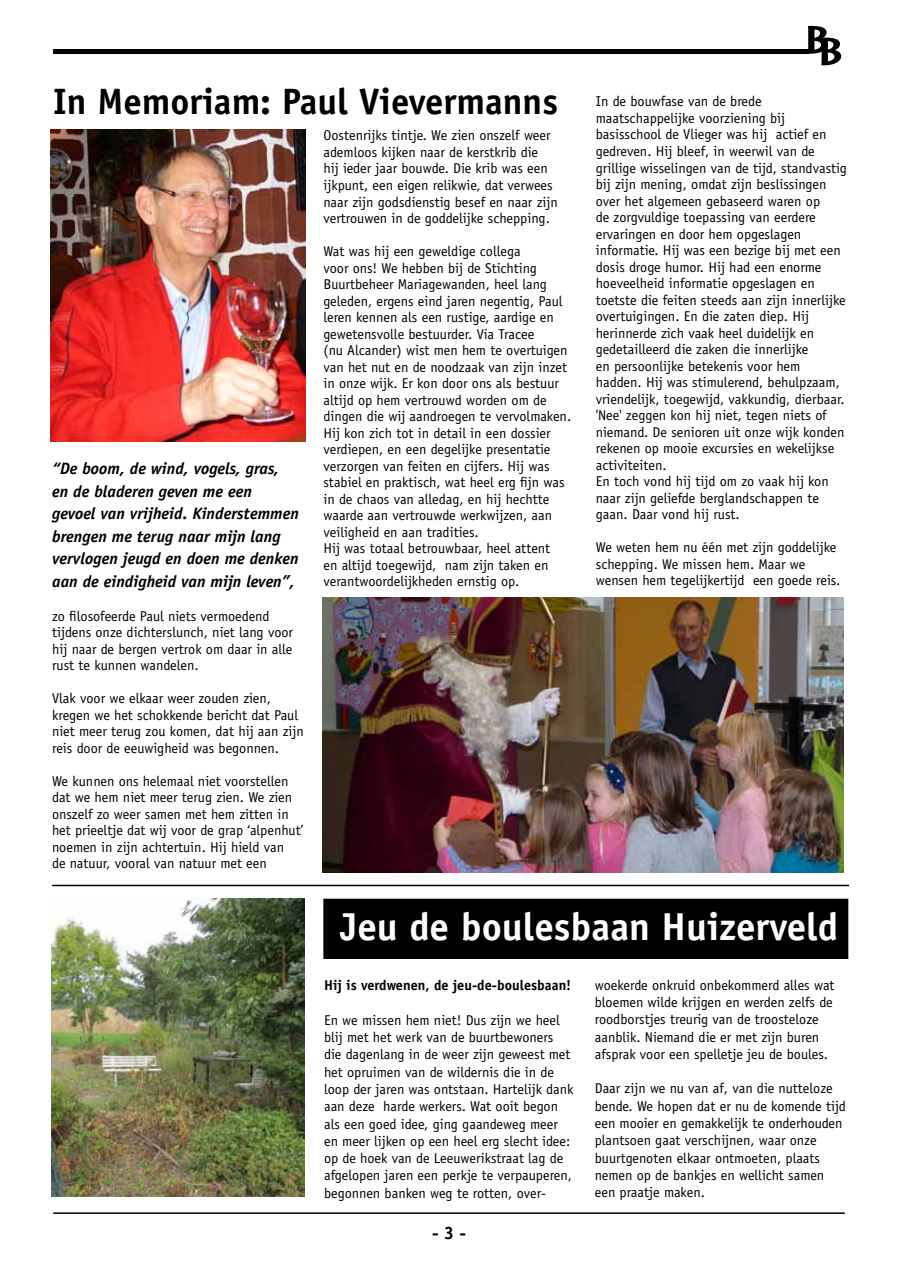
<style>
.page{position:relative;width:898px;height:1272px;background:#fff}
.page>*{position:absolute;margin:0;border:0;box-sizing:border-box;transform-origin:0 0}
.t1{font:700 39px "Officina Sans";color:#fff}
.t2{font:700 36.75px "Officina Sans";color:#000}
.t3{font:700 18px "Officina Sans";color:#000}
.t4{font:italic 700 16.5px/22.5px "Officina Sans";color:#000}
.t5{font:14.25px/16.5px "Officina Sans";color:#000}
.t6{font:700 14.25px "Officina Sans";color:#000}
</style>
<div class="page">
<hr style="left:53px;top:1212px;width:791px;height:1px;background:#000">
<div style="left:53px;top:49px;width:755px;height:5px;background:#000"></div>
<svg style="left:808px;top:26px;width:32px;height:39px"></svg>
<hr style="left:52px;top:884px;width:796px;height:2px;background:#000">
<img style="left:51px;top:130px;width:254px;height:311px">
<img style="left:322px;top:597px;width:521px;height:275px">
<div style="left:324px;top:899px;width:523px;height:59px;background:#000"></div>
<div style="left:323px;top:898px;width:525px;height:61px;border:2px solid #000"></div>
<img style="left:51px;top:898px;width:254px;height:298px">
<h2 class="t2" style="left:53px;top:79px;width:506px">In Memoriam: Paul Vievermanns</h2>
<p class="t4" style="left:52px;top:457px;width:248px">“De boom, de wind, vogels, gras, en de bladeren geven me een gevoel van vrijheid. Kinderstemmen brengen me terug naar mijn lang vervlogen jeugd en doen me denken aan de eindigheid van mijn leven”,</p>
<p class="t5" style="left:52px;top:607px;width:242px">zo filosofeerde Paul niets vermoedend tijdens onze dichterslunch, niet lang voor hij naar de bergen vertrok om daar in alle rust te kunnen wandelen.</p>
<p class="t5" style="left:52px;top:690px;width:253px">Vlak voor we elkaar weer zouden zien, kregen we het schokkende bericht dat Paul niet meer terug zou komen, dat hij aan zijn reis door de eeuwigheid was begonnen.</p>
<p class="t5" style="left:52px;top:772px;width:253px">We kunnen ons helemaal niet voorstellen dat we hem niet meer terug zien. We zien onszelf zo weer samen met hem zitten in het prieeltje dat wij voor de grap ‘alpenhut’ noemen in zijn achtertuin. Hij hield van<br>de natuur, vooral van natuur met een</p>
<p class="t5" style="left:323px;top:127px;width:236px">Oostenrijks tintje. We zien onszelf weer ademloos kijken naar de kerstkrib die<br>hij ieder jaar bouwde. Die krib was een ijkpunt, een eigen relikwie, dat verwees naar zijn godsdienstig besef en naar zijn vertrouwen in de goddelijke schepping.</p>
<p class="t5" style="left:323px;top:243px;width:249px">Wat was hij een geweldige collega<br>voor ons! We hebben bij de Stichting Buurtbeheer Mariagewanden, heel lang geleden, ergens eind jaren negentig, Paul leren kennen als een rustige, aardige en gewetensvolle bestuurder. Via Tracee<br>(nu Alcander) wist men hem te overtuigen van het nut en de noodzaak van zijn inzet in onze wijk. Er kon door ons als bestuur altijd op hem vertrouwd worden om de dingen die wij aandroegen te vervolmaken.<br>Hij kon zich tot in detail in een dossier verdiepen, en een degelijke presentatie verzorgen van feiten en cijfers. Hij was stabiel en praktisch, wat heel erg fijn was in de chaos van alledag, en hij hechtte waarde aan vertrouwde werkwijzen, aan veiligheid en aan tradities.<br>Hij was totaal betrouwbaar, heel attent<br>en altijd toegewijd, nam zijn taken en verantwoordelijkheden ernstig op.</p>
<p class="t5" style="left:595px;top:93px;width:253px">In de bouwfase van de brede maatschappelijke voorziening bij basisschool de Vlieger was hij actief en gedreven. Hij bleef, in weerwil van de grillige wisselingen van de tijd, standvastig bij zijn mening, omdat zijn beslissingen over het algemeen gebaseerd waren op<br>de zorgvuldige toepassing van eerdere ervaringen en door hem opgeslagen informatie. Hij was een bezige bij met een dosis droge humor. Hij had een enorme hoeveelheid informatie opgeslagen en toetste die feiten steeds aan zijn innerlijke overtuigingen. En die zaten diep. Hij herinnerde zich vaak heel duidelijk en gedetailleerd die zaken die innerlijke<br>en persoonlijke betekenis voor hem hadden. Hij was stimulerend, behulpzaam, vriendelijk, toegewijd, vakkundig, dierbaar. 'Nee' zeggen kon hij niet, tegen niets of niemand. De senioren uit onze wijk konden rekenen op mooie excursies en wekelijkse activiteiten.<br>En toch vond hij tijd om zo vaak hij kon naar zijn geliefde berglandschappen te gaan. Daar vond hij rust.</p>
<p class="t5" style="left:595px;top:539px;width:246px">We weten hem nu één met zijn goddelijke schepping. We missen hem. Maar we wensen hem tegelijkertijd een goede reis.</p>
<h1 class="t1" style="left:340px;top:902px;width:499px">Jeu de boulesbaan Huizerveld</h1>
<p class="t5" style="left:594px;top:976px;width:241px;line-height:17.2px">woekerde onkruid onbekommerd alles wat bloemen wilde krijgen en werden zelfs de roodborstjes treurig van de troosteloze aanblik. Niemand die er met zijn buren afsprak voor een spelletje jeu de boules.</p>
<p class="t5" style="left:594px;top:1079px;width:253px;line-height:17.2px">Daar zijn we nu van af, van die nutteloze bende. We hopen dat er nu de komende tijd een mooier en gemakkelijk te onderhouden plantsoen gaat verschijnen, waar onze buurtgenoten elkaar ontmoeten, plaats nemen op de bankjes en wellicht samen een praatje maken.</p>
<p class="t6" style="left:324px;top:976px;width:249px">Hij is verdwenen, de jeu-de-boulesbaan!</p>
<p class="t5" style="left:324px;top:1011px;width:251px;line-height:17.2px">En we missen hem niet! Dus zijn we heel blij met het werk van de buurtbewoners die dagenlang in de weer zijn geweest met het opruimen van de wildernis die in de loop der jaren was ontstaan. Hartelijk dank aan deze harde werkers. Wat ooit begon als een goed idee, ging gaandeweg meer en meer lijken op een heel erg slecht idee: op de hoek van de Leeuwerikstraat lag de afgelopen jaren een perkje te verpauperen, begonnen banken weg te rotten, over-</p>
<p class="t3" style="left:432px;top:1221px;width:35px">-3-</p>
</div>
